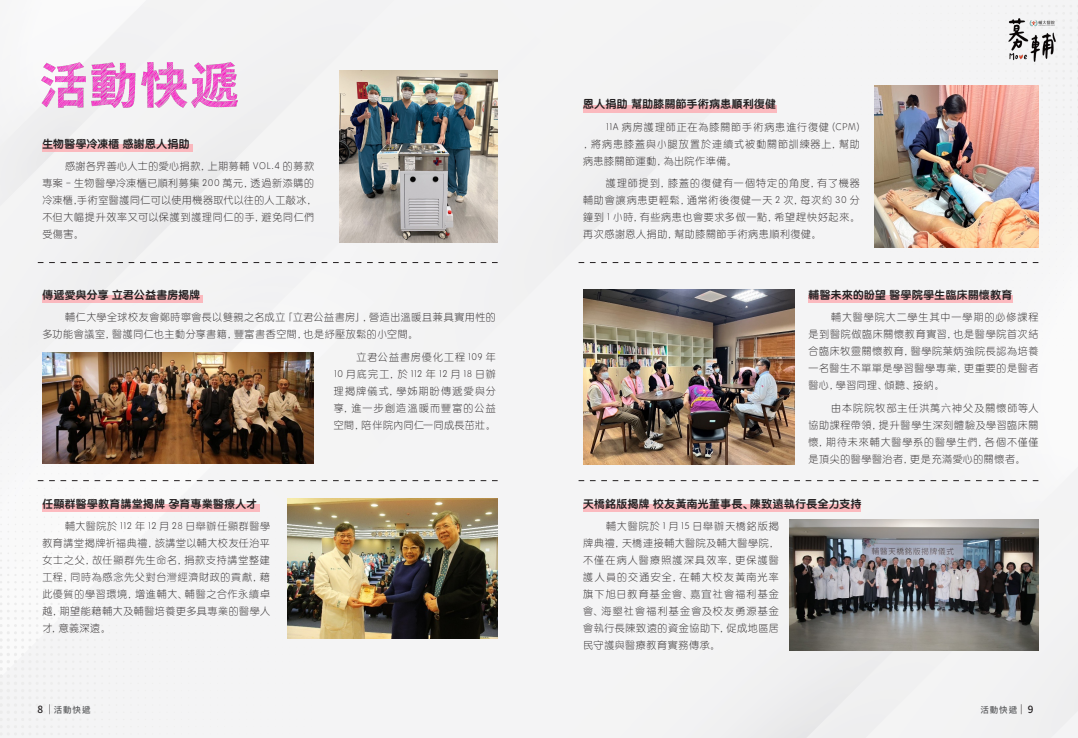
<style>
.page{position:relative;width:1078px;height:738px;background:#fff}
.page>*{position:absolute;margin:0;border:0;box-sizing:border-box;transform-origin:0 0}
.內文{font:10.6px "ST Yuanti SC Bold";letter-spacing:.05em;color:#231f20}
.內文-2{font:9.9px/17px "ST Yuanti SC Light";letter-spacing:.07em;color:#231f20;text-align:justify}
.t1{font:500 8.5px "Noto Sans TC";letter-spacing:.1em;color:#57585a}
.s1{font-size:9.9px;color:#231f20}
</style>
<div class="page">
<div style="left:0;top:0;width:1077px;height:737px;background:#f4f4f5"></div>
<img style="left:1005px;top:14px;width:53px;height:53px">
<img style="left:339px;top:70px;width:158px;height:172px">
<div style="left:43px;top:295px;width:160px;height:8px;background:#fbb9be"></div>
<div style="left:42px;top:144px;width:151px;height:8px;background:#fbb9be"></div>
<div style="left:42px;top:503px;width:218px;height:8px;background:#fdbbc0"></div>
<svg style="left:38px;top:262px;width:459px;height:1px"></svg>
<svg style="left:38px;top:480px;width:459px;height:1px"></svg>
<img style="left:42px;top:62px;width:195px;height:46px">
<div style="left:583px;top:105px;width:193px;height:8px;background:#fab9be"></div>
<svg style="left:578px;top:262px;width:460px;height:1px"></svg>
<svg style="left:578px;top:480px;width:460px;height:1px"></svg>
<img style="left:43px;top:352px;width:271px;height:111px">
<img style="left:288px;top:497px;width:209px;height:140px">
<img style="left:874px;top:85px;width:164px;height:162px">
<div style="left:808px;top:295px;width:204px;height:8px;background:#fbbabf"></div>
<img style="left:583px;top:289px;width:211px;height:174px">
<div style="left:583px;top:504px;width:277px;height:7px;background:#fbbabf"></div>
<img style="left:789px;top:519px;width:248px;height:130px">
<p class="內文" style="left:42px;top:136px;width:149px">生物醫學冷凍櫃 感謝恩人捐助</p>
<p class="內文-2" style="left:42px;top:157px;width:275px;text-align:left;text-indent:23px">感謝各界善心人士的愛心捐款，上期募輔 VOL.4 的募款專案 - 生物醫學冷凍櫃已順利募集 200 萬元，透過新添購的冷凍櫃，手術室醫護同仁可以使用機器取代以往的人工敲冰，不但大幅提升效率又可以保護到護理同仁的手，避免同仁們受傷害。</p>
<p class="內文" style="left:43px;top:286px;width:159px">傳遞愛與分享 立君公益書房揭牌</p>
<p class="內文-2" style="left:43px;top:308px;width:454px;text-indent:23px">輔仁大學全球校友會鄭時寧會長以雙親之名成立「立君公益書房」，營造出溫暖且兼具實用性的多功能會議室，醫護同仁也主動分享書籍，豐富書香空間，也是紓壓放鬆的小空間。</p>
<p class="內文-2" style="left:334px;top:347px;width:164px;text-indent:23px">立君公益書房優化工程 109 年10 月底完工，於 112 年 12 月 18 日辦理揭牌儀式，學姊期盼傳遞愛與分享，進一步創造溫暖而豐富的公益空間，陪伴院內同仁一同成長茁壯。</p>
<p class="內文" style="left:42px;top:495px;width:216px">任顯群醫學教育講堂揭牌 孕育專業醫療人才</p>
<p class="內文-2" style="left:42px;top:516px;width:229px;text-indent:23px">輔大醫院於 112 年 12 月 28 日舉辦任顯群醫學教育講堂揭牌祈福典禮，該講堂以輔大校友任治平女士之父，故任顯群先生命名，捐款支持講堂整建工程，同時為感念先父對台灣經濟財政的貢獻，藉此優質的學習環境，增進輔大、輔醫之合作永續卓越，期望能藉輔大及輔醫培養更多具專業的醫學人才，意義深遠。</p>
<p class="內文" style="left:583px;top:96px;width:194px">恩人捐助 幫助膝關節手術病患順利復健</p>
<p class="內文-2" style="left:583px;top:117px;width:278px;text-indent:23px">11A 病房護理師正在為膝關節手術病患進行復健 (CPM)，將病患膝蓋與小腿放置於連續式被動關節訓練器上，幫助病患膝關節運動，為出院作準備。</p>
<p class="內文-2" style="left:583px;top:174px;width:278px;text-indent:23px">護理師提到，膝蓋的復健有一個特定的角度，有了機器輔助會讓病患更輕鬆，通常術後復健一天 2 次，每次約 30 分鐘到 1 小時，有些病患也會要求多做一點，希望趕快好起來。再次感謝恩人捐助，幫助膝關節手術病患順利復健。</p>
<p class="內文" style="left:808px;top:286px;width:205px">輔醫未來的盼望 醫學院學生臨床關懷教育</p>
<p class="內文-2" style="left:808px;top:308px;width:231px;text-indent:23px">輔大醫學院大二學生其中一學期的必修課程是到醫院做臨床關懷教育實習，也是醫學院首次結合臨床牧靈關懷教育，醫學院葉炳強院長認為培養一名醫生不單單是學習醫學專業，更重要的是醫者醫心，學習同理、傾聽、接納。</p>
<p class="內文-2" style="left:808px;top:398px;width:231px;text-indent:23px">由本院院牧部主任洪萬六神父及關懷師等人協助課程帶領，提升醫學生深刻體驗及學習臨床關懷，期待未來輔大醫學系的醫學生們，各個不僅僅是頂尖的醫學醫治者，更是充滿愛心的關懷者。</p>
<p class="內文" style="left:583px;top:495px;width:279px">天橋銘版揭牌 校友黃南光董事長、陳致遠執行長全力支持</p>
<p class="內文-2" style="left:583px;top:516px;width:197px;text-indent:23px">輔大醫院於 1 月 15 日舉辦天橋銘版揭牌典禮，天橋連接輔大醫院及輔大醫學院，不僅在病人醫療照護深具效率，更保護醫護人員的交通安全，在輔大校友黃南光率旗下旭日教育基金會、嘉宜社會福利基金會、海墾社會福利基金會及校友勇源基金會執行長陳致遠的資金協助下，促成地區居民守護與醫療教育實務傳承。</p>
<p class="t1" style="left:38px;top:704px;width:54px"><span class="s1">8｜</span>活動快遞</p>
<p class="t1" style="left:980px;top:704px;width:54px">活動快遞<span class="s1">｜9</span></p>
</div>
